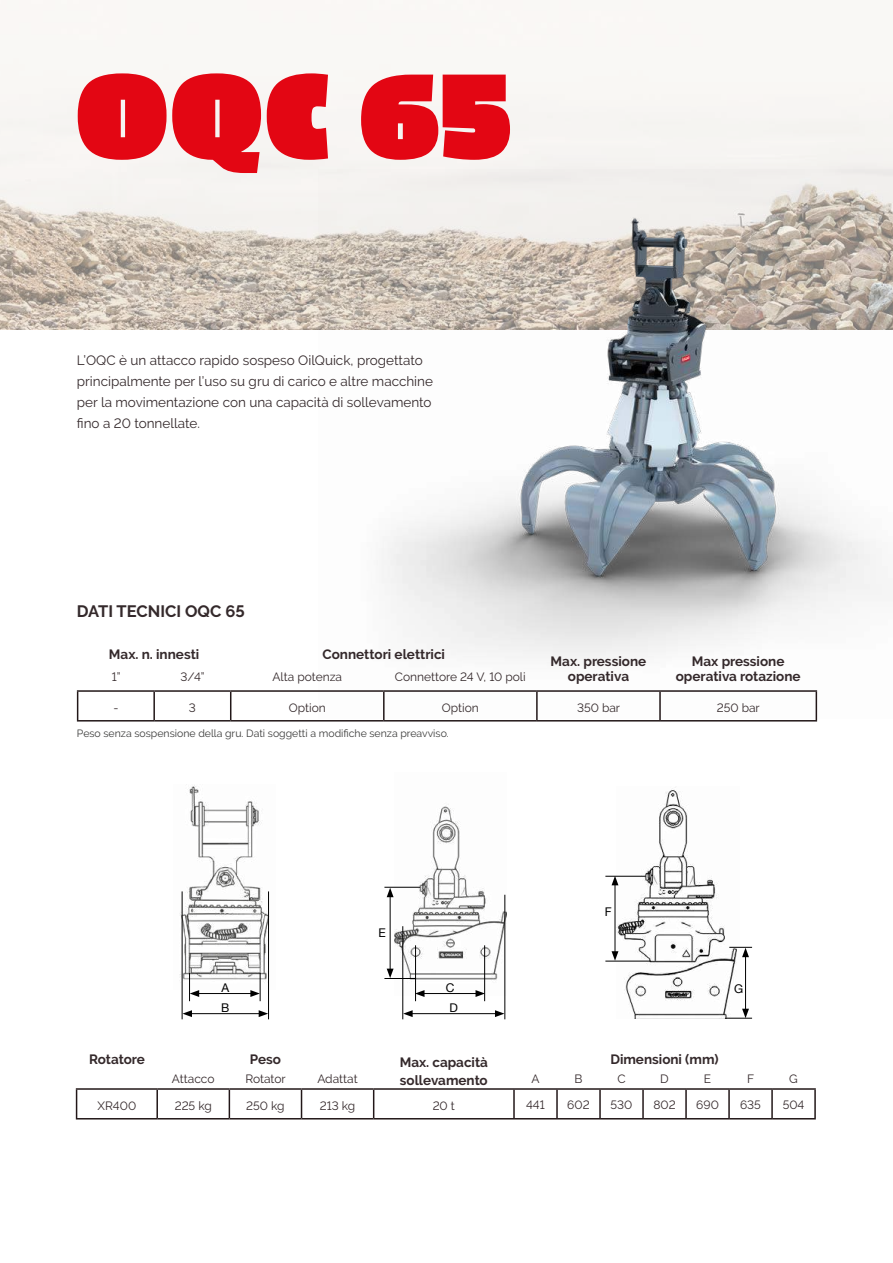
<style>
.page{position:relative;width:893px;height:1263px;background:#fff}
.page>*{position:absolute;margin:0;border:0;box-sizing:border-box;transform-origin:0 0}
.t1{font:900 135px "Passion One";color:#e30613}
.t2{font:700 16.5px "Raleway";color:#34292b}
.t3{font:13.5px/21px "Raleway";color:#34292b}
.t4{font:700 13.5px/15px "Raleway";color:#34292b;text-align:center}
.t5{font:12px "Raleway";color:#34292b}
.t6{font:12px/19.8px "Helvetica Neue";color:#000}
.t7{font:10.5px "Raleway";color:#3c3c3b}
</style>
<div class="page">
<img style="left:0;top:58px;width:893px;height:272px">
<img style="left:318px;top:170px;width:575px;height:548px">
<img style="left:617px;top:787px;width:122px;height:232px">
<hr style="left:615px;top:883px;width:1px;height:71px;background:#000">
<svg style="left:612px;top:877px;width:6px;height:8px"></svg>
<svg style="left:612px;top:951px;width:6px;height:10px"></svg>
<hr style="left:745px;top:955px;width:1px;height:56px;background:#000">
<hr style="left:605px;top:876px;width:41px;height:1px;background:#000">
<svg style="left:729px;top:947px;width:23px;height:10px"></svg>
<hr style="left:605px;top:961px;width:46px;height:1px;background:#000">
<svg style="left:725px;top:1009px;width:27px;height:10px"></svg>
<img style="left:179px;top:785px;width:91px;height:204px">
<hr style="left:197px;top:993px;width:56px;height:1px;background:#000">
<svg style="left:250px;top:973px;width:11px;height:28px"></svg>
<hr style="left:190px;top:1013px;width:71px;height:1px;background:#000">
<svg style="left:183px;top:1010px;width:9px;height:7px"></svg>
<svg style="left:259px;top:1010px;width:9px;height:7px"></svg>
<svg style="left:189px;top:973px;width:10px;height:28px"></svg>
<hr style="left:268px;top:891px;width:1px;height:128px;background:#000">
<hr style="left:182px;top:891px;width:1px;height:128px;background:#000">
<img style="left:395px;top:806px;width:111px;height:189px">
<hr style="left:484px;top:945px;width:1px;height:56px;background:#000">
<hr style="left:422px;top:993px;width:56px;height:1px;background:#000">
<svg style="left:416px;top:990px;width:8px;height:7px"></svg>
<svg style="left:475px;top:990px;width:10px;height:7px"></svg>
<hr style="left:410px;top:1013px;width:87px;height:1px;background:#000">
<svg style="left:403px;top:1010px;width:10px;height:7px"></svg>
<svg style="left:495px;top:1010px;width:9px;height:7px"></svg>
<hr style="left:415px;top:945px;width:1px;height:56px;background:#000">
<hr style="left:504px;top:895px;width:1px;height:124px;background:#000">
<hr style="left:402px;top:926px;width:1px;height:93px;background:#000">
<hr style="left:390px;top:895px;width:1px;height:76px;background:#000">
<svg style="left:387px;top:888px;width:7px;height:9px"></svg>
<svg style="left:387px;top:969px;width:7px;height:9px"></svg>
<hr style="left:384px;top:887px;width:36px;height:1px;background:#000">
<hr style="left:384px;top:978px;width:32px;height:1px;background:#000">
<svg style="left:77px;top:692px;width:1px;height:28px"></svg>
<hr style="left:77px;top:690px;width:77px;height:2px;background:#221718">
<hr style="left:77px;top:720px;width:77px;height:1px;background:#221718">
<hr style="left:153px;top:692px;width:2px;height:28px;background:#221718">
<hr style="left:154px;top:690px;width:77px;height:2px;background:#221718">
<hr style="left:231px;top:690px;width:153px;height:2px;background:#221718">
<svg style="left:230px;top:692px;width:1px;height:28px"></svg>
<hr style="left:154px;top:720px;width:77px;height:1px;background:#221718">
<hr style="left:231px;top:720px;width:153px;height:1px;background:#221718">
<hr style="left:383px;top:692px;width:2px;height:28px;background:#221718">
<hr style="left:384px;top:690px;width:153px;height:2px;background:#221718">
<hr style="left:384px;top:720px;width:153px;height:1px;background:#221718">
<hr style="left:536px;top:692px;width:2px;height:28px;background:#221718">
<hr style="left:537px;top:690px;width:123px;height:2px;background:#221718">
<hr style="left:660px;top:690px;width:157px;height:2px;background:#221718">
<hr style="left:659px;top:692px;width:2px;height:28px;background:#221718">
<svg style="left:816px;top:692px;width:1px;height:28px"></svg>
<hr style="left:537px;top:720px;width:123px;height:1px;background:#221718">
<hr style="left:660px;top:720px;width:157px;height:1px;background:#221718">
<svg style="left:76px;top:1090px;width:1px;height:28px"></svg>
<hr style="left:76px;top:1088px;width:81px;height:2px;background:#221718">
<hr style="left:76px;top:1118px;width:81px;height:1px;background:#221718">
<hr style="left:156px;top:1090px;width:2px;height:28px;background:#221718">
<hr style="left:157px;top:1088px;width:72px;height:2px;background:#221718">
<hr style="left:157px;top:1118px;width:72px;height:1px;background:#221718">
<svg style="left:229px;top:1090px;width:1px;height:28px"></svg>
<hr style="left:229px;top:1088px;width:73px;height:2px;background:#221718">
<hr style="left:229px;top:1118px;width:73px;height:1px;background:#221718">
<svg style="left:301px;top:1090px;width:1px;height:28px"></svg>
<hr style="left:302px;top:1088px;width:72px;height:2px;background:#221718">
<hr style="left:302px;top:1118px;width:72px;height:1px;background:#221718">
<svg style="left:373px;top:1090px;width:1px;height:28px"></svg>
<hr style="left:374px;top:1088px;width:140px;height:2px;background:#221718">
<hr style="left:374px;top:1118px;width:140px;height:1px;background:#221718">
<hr style="left:513px;top:1090px;width:2px;height:28px;background:#221718">
<hr style="left:514px;top:1088px;width:43px;height:2px;background:#221718">
<hr style="left:514px;top:1118px;width:43px;height:1px;background:#221718">
<hr style="left:556px;top:1090px;width:2px;height:28px;background:#221718">
<hr style="left:557px;top:1088px;width:43px;height:2px;background:#221718">
<hr style="left:557px;top:1118px;width:43px;height:1px;background:#221718">
<hr style="left:599px;top:1090px;width:2px;height:28px;background:#221718">
<hr style="left:600px;top:1088px;width:43px;height:2px;background:#221718">
<hr style="left:643px;top:1088px;width:43px;height:2px;background:#221718">
<hr style="left:686px;top:1088px;width:43px;height:2px;background:#221718">
<hr style="left:729px;top:1088px;width:43px;height:2px;background:#221718">
<hr style="left:772px;top:1088px;width:44px;height:2px;background:#221718">
<hr style="left:642px;top:1090px;width:2px;height:28px;background:#221718">
<hr style="left:685px;top:1090px;width:2px;height:28px;background:#221718">
<hr style="left:728px;top:1090px;width:2px;height:28px;background:#221718">
<hr style="left:771px;top:1090px;width:2px;height:28px;background:#221718">
<hr style="left:814px;top:1090px;width:2px;height:28px;background:#221718">
<hr style="left:600px;top:1118px;width:43px;height:1px;background:#221718">
<hr style="left:643px;top:1118px;width:43px;height:1px;background:#221718">
<hr style="left:686px;top:1118px;width:43px;height:1px;background:#221718">
<hr style="left:729px;top:1118px;width:43px;height:1px;background:#221718">
<hr style="left:772px;top:1118px;width:44px;height:1px;background:#221718">
<h1 class="t1" style="left:77px;top:52px;width:435px">OQC 65</h1>
<p class="t3" style="left:77px;top:349px;width:358px">L’OQC è un attacco rapido sospeso OilQuick, progettato principalmente per l’uso su gru di carico e altre macchine per la movimentazione con una capacità di sollevamento fino a 20 tonnellate.</p>
<p class="t2" style="left:77px;top:602px;width:169px">DATI TECNICI OQC 65</p>
<p class="t4" style="left:109px;top:647px;width:92px">Max. n. innesti</p>
<p class="t4" style="left:323px;top:647px;width:124px">Connettori elettrici</p>
<p class="t4" style="left:551px;top:654px;width:97px">Max. pressione operativa</p>
<p class="t4" style="left:692px;top:654px;width:94px">Max pressione</p>
<p class="t5" style="left:112px;top:670px;width:10px">1”</p>
<p class="t5" style="left:181px;top:670px;width:25px">3/4”</p>
<p class="t5" style="left:272px;top:670px;width:71px">Alta potenza</p>
<p class="t5" style="left:395px;top:670px;width:133px">Connettore 24 V, 10 poli</p>
<p class="t4" style="left:676px;top:669px;width:126px">operativa rotazione</p>
<p class="t5" style="left:113px;top:700px;width:7px">-</p>
<p class="t5" style="left:189px;top:700px;width:9px">3</p>
<p class="t5" style="left:289px;top:700px;width:39px">Option</p>
<p class="t5" style="left:442px;top:700px;width:39px">Option</p>
<p class="t5" style="left:577px;top:700px;width:45px">350 bar</p>
<p class="t5" style="left:717px;top:700px;width:45px">250 bar</p>
<p class="t7" style="left:77px;top:728px;width:374px">Peso senza sospensione della gru. Dati soggetti a modifiche senza preavviso.</p>
<p class="t6" style="left:379px;top:923px;width:9px">E</p>
<p class="t6" style="left:221px;top:978px;width:10px">A<br>B</p>
<p class="t6" style="left:446px;top:978px;width:10px">C</p>
<p class="t6" style="left:450px;top:998px;width:10px">D</p>
<p class="t6" style="left:605px;top:903px;width:8px">F</p>
<p class="t6" style="left:734px;top:979px;width:11px">G</p>
<p class="t4" style="left:89px;top:1052px;width:57px">Rotatore</p>
<p class="t4" style="left:250px;top:1052px;width:33px">Peso</p>
<p class="t4" style="left:400px;top:1053px;width:90px;line-height:18px;text-align:left">Max. capacità sollevamento</p>
<p class="t4" style="left:610px;top:1052px;width:110px">Dimensioni (mm)</p>
<p class="t5" style="left:172px;top:1071px;width:44px">Attacco</p>
<p class="t5" style="left:245px;top:1071px;width:42px">Rotator</p>
<p class="t5" style="left:317px;top:1071px;width:42px">Adattat</p>
<p class="t5" style="left:532px;top:1071px;width:10px">A</p>
<p class="t5" style="left:574px;top:1071px;width:9px">B</p>
<p class="t5" style="left:617px;top:1071px;width:10px">C</p>
<p class="t5" style="left:660px;top:1071px;width:10px">D</p>
<p class="t5" style="left:704px;top:1071px;width:9px">E</p>
<p class="t5" style="left:747px;top:1071px;width:9px">F</p>
<p class="t5" style="left:789px;top:1071px;width:10px">G</p>
<p class="t5" style="left:98px;top:1098px;width:40px">XR400</p>
<p class="t5" style="left:175px;top:1098px;width:39px">225 kg</p>
<p class="t5" style="left:246px;top:1098px;width:40px">250 kg</p>
<p class="t5" style="left:320px;top:1098px;width:37px">213 kg</p>
<p class="t5" style="left:433px;top:1098px;width:24px">20 t</p>
<p class="t5" style="left:526px;top:1097px;width:20px">441</p>
<p class="t5" style="left:567px;top:1097px;width:24px">602</p>
<p class="t5" style="left:611px;top:1097px;width:23px">530</p>
<p class="t5" style="left:653px;top:1097px;width:24px">802</p>
<p class="t5" style="left:696px;top:1097px;width:24px">690</p>
<p class="t5" style="left:740px;top:1097px;width:22px">635</p>
<p class="t5" style="left:783px;top:1097px;width:23px">504</p>
</div>
